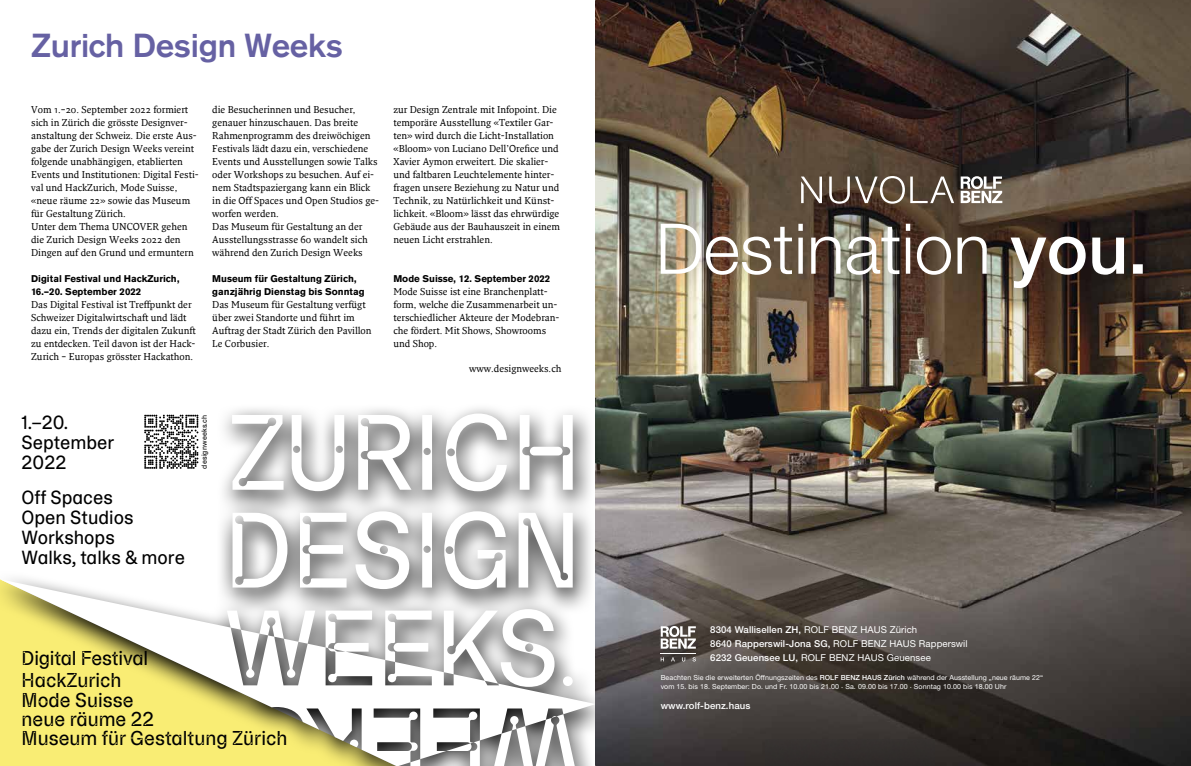
<style>
.page{position:relative;width:1191px;height:766px;background:#fff}
.page>*{position:absolute;margin:0;border:0;box-sizing:border-box;transform-origin:0 0}
.t1{font:500 33px "Akzidenz Grotesk BQ";letter-spacing:-.01em;color:#6661a3}
.t2{font:20px/19.8px "ABC Camera";color:#000}
.t3{font:19px/20px "ABC Camera Plain";color:#000}
.t4{font:9.7px/13px "Fresco";color:#000}
.t5{font:700 9.7px/13px "Akzidenz Grotesk BQ";color:#000}
.t6{font:700 9.7px "Akzidenz Grotesk BE";color:#000}
.t7{font:9.5px/14px "Helvetica Neue LT";letter-spacing:.01em;color:#fff}
.t8{font:500 9.5px "Helvetica Neue LT";letter-spacing:.01em;color:#fff}
.t9{font:7.3px "ABC Camera Plain";letter-spacing:.02em;color:#000}
.t10{font:7px/8.4px "Helvetica Neue LT";letter-spacing:.01em;color:#fff}
.s1{font-weight:500}
.s2{font-family:"Texta"}
</style>
<div class="page">
<svg style="left:0;top:413px;width:595px;height:352px"></svg>
<svg style="left:144px;top:414px;width:54px;height:54px"></svg>
<img style="left:595px;top:0;width:596px;height:765px">
<svg style="left:960px;top:176px;width:42px;height:27px"></svg>
<svg style="left:801px;top:176px;width:21px;height:27px"></svg>
<svg style="left:829px;top:176px;width:125px;height:28px"></svg>
<img style="left:660px;top:224px;width:482px;height:64px">
<svg style="left:660px;top:657px;width:4px;height:4px"></svg>
<svg style="left:671px;top:657px;width:4px;height:4px"></svg>
<svg style="left:682px;top:657px;width:3px;height:4px"></svg>
<svg style="left:692px;top:657px;width:4px;height:4px"></svg>
<svg style="left:660px;top:625px;width:36px;height:23px"></svg>
<hr style="left:660px;top:652px;width:36px;height:1px;background:#fff">
<svg style="left:602px;top:765px;width:15px;height:1px"></svg>
<h1 class="t1" style="left:31px;top:25px;width:313px">Zurich Design Weeks</h1>
<p class="t4" style="left:31px;top:102px;width:169px">Vom 1.–20. September 2022 formiert sich in Zürich die grösste Designver&shy;anstaltung der Schweiz. Die erste Aus&shy;gabe der Zurich Design Weeks vereint folgende unabhängigen, etablierten Events und Institutionen: Digital Festi&shy;val und HackZurich, Mode Suisse, «neue räume 22» sowie das Museum für Gestaltung Zürich.<br>Unter dem Thema UNCOVER gehen die Zurich Design Weeks 2022 den Dingen auf den Grund und ermuntern</p>
<p class="t4" style="left:212px;top:102px;width:168px">die Besucherinnen und Besucher, genauer hinzuschauen. Das breite Rahmenprogramm des dreiwöchigen Festivals lädt dazu ein, verschiedene Events und Ausstellungen sowie Talks oder Workshops zu besuchen. Auf ei&shy;nem Stadtspaziergang kann ein Blick in die Off Spaces und Open Studios ge&shy;worfen werden.<br>Das Museum für Gestaltung an der Ausstellungsstrasse 60 wandelt sich während den Zurich Design Weeks</p>
<p class="t4" style="left:393px;top:103px;width:168px">zur Design Zentrale mit Infopoint. Die temporäre Ausstellung «Textiler Gar&shy;ten» wird durch die Licht-Installation «Bloom» von Luciano Dell’Orefice und Xavier Aymon erweitert. Die skalier&shy;und faltbaren Leuchtelemente hinter&shy;fragen unsere Beziehung zu Natur und Technik, zu Natürlichkeit und Künst&shy;lichkeit. «Bloom» lässt das ehrwürdige Gebäude aus der Bauhauszeit in einem neuen Licht erstrahlen.</p>
<p class="t5" style="left:31px;top:272px;width:150px">Digital Festival und HackZurich,<br>16.–20. September 2022</p>
<p class="t4" style="left:31px;top:298px;width:166px">Das Digital Festival ist Treffpunkt der Schweizer Digitalwirtschaft und lädt dazu ein, Trends der digitalen Zukunft zu entdecken. Teil davon ist der Hack-Zurich – Europas grösster Hackathon.</p>
<p class="t5" style="left:212px;top:272px;width:154px">Museum für Gestaltung Zürich, ganzjährig Dienstag bis Sonntag</p>
<p class="t4" style="left:212px;top:298px;width:161px">Das Museum für Gestaltung verfügt über zwei Standorte und führt im<br>Auftrag der Stadt Zürich den Pavillon<br>Le Corbusier.</p>
<h3 class="t3" style="left:22px;top:412px;width:94px">1.–20.<br>September<br>2022</h3>
<h3 class="t3" style="left:22px;top:487px;width:165px">Off Spaces<br>Open Studios<br>Workshops<br>Walks, talks &amp; more</h3>
<p class="t9" style="left:200px;top:468px;width:55px;rotate:-90deg">designweeks.ch</p>
<p class="t6" style="left:393px;top:273px;width:158px">Mode Suisse, 12. September 2022</p>
<p class="t4" style="left:393px;top:285px;width:168px">Mode Suisse ist eine Branchenplatt&shy;form, welche die Zusammenarbeit un&shy;terschiedlicher Akteure der Modebran&shy;che fördert. Mit Shows, Showrooms und Shop.</p>
<p class="t4" style="left:469px;top:361px;width:94px">www.designweeks.ch</p>
<h2 class="t2" style="left:22px;top:648px;width:267px">Digital Festival<br>HackZurich<br>Mode Suisse<br>neue räume 22<br>Museum für Gestaltung Zürich</h2>
<p class="t7" style="left:710px;top:622px;width:259px"><span class="s1">8304 Wallisellen ZH,</span> ROLF BENZ HAUS Zürich<br><span class="s1">8640 Rapperswil-Jona SG,</span> ROLF BENZ HAUS Rapperswil<br><span class="s1">6232 Geuensee LU,</span> ROLF BENZ HAUS Geuensee</p>
<p class="t10" style="left:660px;top:673px;width:384px">Beachten Sie die erweiterten Öffnungszeiten des <span class="s1">ROLF BENZ HAUS Zürich</span> während der Ausstellung „neue räume 22“ vom 15. bis 18. September: Do. und Fr. 10.00 bis 21.00 <span class="s2">•</span> Sa. 09.00 bis 17.00 <span class="s2">•</span> Sonntag 10.00 bis 18.00 Uhr</p>
<p class="t8" style="left:660px;top:700px;width:91px">www.rolf-benz.haus</p>
</div>
